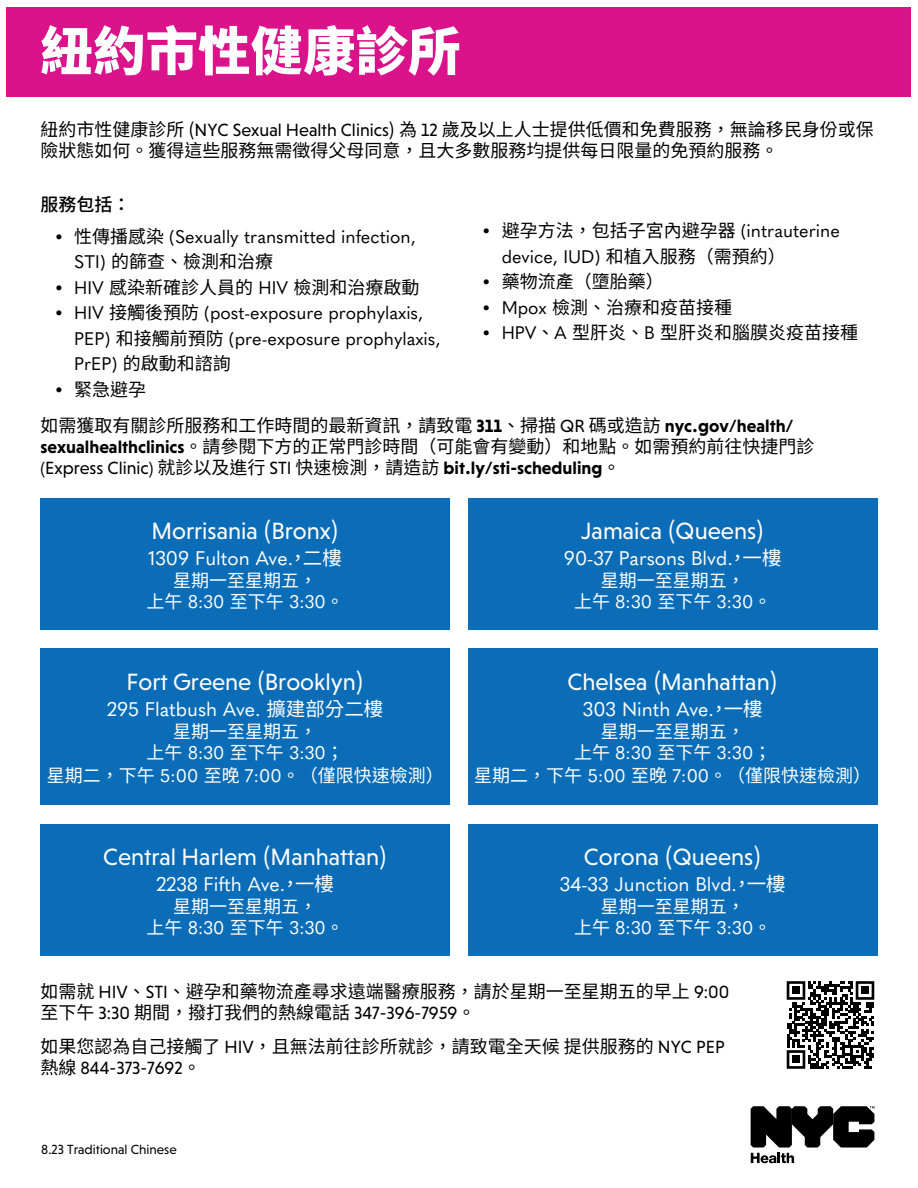
<style>
.page{position:relative;width:918px;height:1188px;background:#fff}
.page>*{position:absolute;margin:0;border:0;box-sizing:border-box;transform-origin:0 0}
.t1{font:900 52.5px "Noto Sans CJ Ktc";color:#fff}
.t2{font:24px "Niveau Grotesk";color:#fff}
.t3{font:19.5px "Quasimoda";color:#fff}
.t4{font:18px/21px "Noto Sans CJ Ktc";color:#000}
.t5{font:18px/25.5px "Quasimoda";color:#000}
.t6{font:18px "Noto Sans CJ Ktc";color:#fff}
.t7{font:18px "Quasimoda";color:#fff}
.t8{font:700 18px "Niveau Grotesk";color:#000}
.t9{font:18px "Niveau Grotesk";color:#000}
.t10{font:500 18px "Noto Sans CJ Ktc";color:#000}
.t11{font:13.5px "Niveau Grotesk";color:#000}
.s1{font-family:"Niveau Grotesk"}
.s2{font-size:16.65px}
.s3{font-family:"Noto Sans CJ Ktc"}
.s4{font-family:"Quasimoda"}
.s5{font-family:"Quasimoda";font-size:16.65px}
.s6{font-family:"Niveau Grotesk";font-weight:700}
.s7{font-weight:700}
.s8{font-weight:400}
.s9{font-family:"Noto Sans CJ Ktc";font-weight:400}
</style>
<div class="page">
<div style="left:7px;top:7px;width:904px;height:90px;background:#da138b"></div>
<div style="left:40px;top:498px;width:410px;height:132px;background:#0b6db7"></div>
<div style="left:468px;top:498px;width:410px;height:132px;background:#0b6db7"></div>
<div style="left:468px;top:648px;width:410px;height:157px;background:#0b6db7"></div>
<div style="left:40px;top:648px;width:410px;height:157px;background:#0b6db7"></div>
<div style="left:468px;top:824px;width:410px;height:132px;background:#0b6db7"></div>
<svg style="left:751px;top:1106px;width:123px;height:57px"></svg>
<svg style="left:786px;top:981px;width:89px;height:88px"></svg>
<div style="left:40px;top:824px;width:410px;height:132px;background:#0b6db7"></div>
<h1 class="t1" style="left:40px;top:22px;width:421px">紐約市性健康診所</h1>
<p class="t4" style="left:40px;top:119px;width:835px;line-height:21.6px">紐約市性健康診所 (<span class="s1">NYC Sexual Health Clinics</span>) 為 <span class="s1">12</span> 歲及以上人士提供低價和免費服務，無論移民身份或保險狀態如何。獲得這些服務無需徵得父母同意，且大多數服務均提供每日限量的免預約服務。</p>
<p class="t10" style="left:40px;top:194px;width:91px">服務包括：</p>
<p class="t5" style="left:54px;top:222px;width:363px"><span class="s2">•</span> <span class="s3">性傳播感染</span> (Sexually transmitted infection,</p>
<p class="t4" style="left:74px;top:252px;width:200px"><span class="s4">STI)</span> 的篩查、檢測和治療</p>
<p class="t4" style="left:54px;top:277px;width:367px"><span class="s5">•</span> <span class="s4">HIV</span> 感染新確診人員的 <span class="s4">HIV</span> 檢測和治療啟動</p>
<p class="t5" style="left:74px;top:299px;width:368px;text-indent:-20px"><span class="s2">•</span> HIV <span class="s3">接觸後預防</span> (post-exposure prophylaxis,<br>PEP) <span class="s3">和接觸前預防</span> (pre-exposure prophylaxis,</p>
<p class="t4" style="left:74px;top:354px;width:158px"><span class="s4">PrEP)</span> 的啟動和諮詢</p>
<p class="t4" style="left:54px;top:379px;width:94px"><span class="s5">•</span> 緊急避孕</p>
<p class="t4" style="left:482px;top:220px;width:360px"><span class="s5">•</span> 避孕方法，包括子宮內避孕器 <span class="s4">(intrauterine</span></p>
<p class="t5" style="left:502px;top:242px;width:286px">device, IUD) <span class="s3">和植入服務（需預約）</span></p>
<p class="t4" style="left:482px;top:271px;width:184px"><span class="s5">•</span> 藥物流產（墮胎藥）</p>
<p class="t4" style="left:482px;top:297px;width:252px"><span class="s5">•</span> <span class="s4">Mpox</span> 檢測、治療和疫苗接種</p>
<p class="t4" style="left:482px;top:322px;width:378px"><span class="s5">•</span> <span class="s4">HPV</span>、<span class="s4">A</span> 型肝炎、<span class="s4">B</span> 型肝炎和腦膜炎疫苗接種</p>
<p class="t4" style="left:40px;top:415px;width:775px">如需獲取有關診所服務和工作時間的最新資訊，請致電 <span class="s6">311</span>、掃描 <span class="s1">QR</span> 碼或造訪 <span class="s6">nyc</span><span class="s7">.</span><span class="s6">gov/health/ sexualhealthclinics</span>。請參閱下方的正常門診時間（可能會有變動）和地點。如需預約前往快捷門診</p>
<p class="t8" style="left:40px;top:457px;width:582px"><span class="s8">(Express Clinic)</span> <span class="s9">就診以及進行</span> <span class="s8">STI</span> <span class="s9">快速檢測，請造訪</span> bit<span class="s3">.</span>ly/sti-scheduling<span class="s9">。</span></p>
<h2 class="t2" style="left:151px;top:517px;width:189px">Morrisania <span class="s3">(</span>Bronx<span class="s3">)</span></h2>
<p class="t3" style="left:149px;top:543px;width:195px">1309 Fulton Ave.<span class="s3">，二樓</span></p>
<p class="t6" style="left:173px;top:570px;width:145px">星期一至星期五，</p>
<p class="t7" style="left:147px;top:588px;width:199px"><span class="s3">上午</span> 8:30 <span class="s3">至下午</span> 3:30<span class="s3">。</span></p>
<h2 class="t2" style="left:127px;top:668px;width:239px">Fort Greene <span class="s3">(</span>Brooklyn<span class="s3">)</span></h2>
<p class="t3" style="left:107px;top:694px;width:278px">295 Flatbush Ave. <span class="s3">擴建部分二樓</span></p>
<p class="t6" style="left:173px;top:721px;width:145px">星期一至星期五，</p>
<p class="t7" style="left:147px;top:739px;width:199px"><span class="s3">上午</span> 8:30 <span class="s3">至下午</span> 3:30<span class="s3">；</span></p>
<p class="t6" style="left:47px;top:766px;width:398px">星期二，下午 <span class="s4">5:00</span> 至晚 <span class="s4">7:00</span>。（僅限快速檢測）</p>
<h2 class="t2" style="left:103px;top:843px;width:286px">Central Harlem <span class="s3">(</span>Manhattan<span class="s3">)</span></h2>
<p class="t3" style="left:156px;top:869px;width:179px">2238 Fifth Ave.<span class="s3">，一樓</span></p>
<p class="t6" style="left:173px;top:896px;width:145px">星期一至星期五，</p>
<p class="t7" style="left:147px;top:914px;width:199px"><span class="s3">上午</span> 8:30 <span class="s3">至下午</span> 3:30<span class="s3">。</span></p>
<h2 class="t2" style="left:581px;top:517px;width:185px">Jamaica <span class="s3">(</span>Queens<span class="s3">)</span></h2>
<p class="t3" style="left:564px;top:543px;width:219px">90-37 Parsons Blvd.<span class="s3">，一樓</span></p>
<p class="t6" style="left:601px;top:570px;width:145px">星期一至星期五，</p>
<p class="t7" style="left:574px;top:588px;width:199px"><span class="s3">上午</span> 8:30 <span class="s3">至下午</span> 3:30<span class="s3">。</span></p>
<h2 class="t2" style="left:568px;top:668px;width:212px">Chelsea <span class="s3">(</span>Manhattan<span class="s3">)</span></h2>
<p class="t3" style="left:583px;top:694px;width:181px">303 Ninth Ave.<span class="s3">，一樓</span></p>
<p class="t6" style="left:601px;top:721px;width:145px">星期一至星期五，</p>
<p class="t7" style="left:574px;top:739px;width:199px"><span class="s3">上午</span> 8:30 <span class="s3">至下午</span> 3:30<span class="s3">；</span></p>
<p class="t6" style="left:474px;top:766px;width:398px">星期二，下午 <span class="s4">5:00</span> 至晚 <span class="s4">7:00</span>。（僅限快速檢測）</p>
<h2 class="t2" style="left:584px;top:843px;width:179px">Corona <span class="s3">(</span>Queens<span class="s3">)</span></h2>
<p class="t3" style="left:560px;top:869px;width:228px">34-33 Junction Blvd.<span class="s3">，一樓</span></p>
<p class="t6" style="left:601px;top:896px;width:145px">星期一至星期五，</p>
<p class="t7" style="left:574px;top:914px;width:199px"><span class="s3">上午</span> 8:30 <span class="s3">至下午</span> 3:30<span class="s3">。</span></p>
<p class="t4" style="left:40px;top:981px;width:690px">如需就 <span class="s1">HIV</span>、<span class="s1">STI</span>、避孕和藥物流產尋求遠端醫療服務，請於星期一至星期五的早上 <span class="s1">9:00</span>至下午 <span class="s1">3:30</span> 期間，撥打我們的熱線電話 <span class="s1">347‑396‑7959</span>。</p>
<p class="t4" style="left:40px;top:1036px;width:686px">如果您認為自己接觸了 <span class="s1">HIV</span>，且無法前往診所就診，請致電全天候 提供服務的 <span class="s1">NYC PEP</span></p>
<p class="t9" style="left:40px;top:1058px;width:162px"><span class="s3">熱線</span> 844‑373‑7692<span class="s3">。</span></p>
<p class="t11" style="left:41px;top:1142px;width:137px">8.23 Traditional Chinese</p>
</div>
